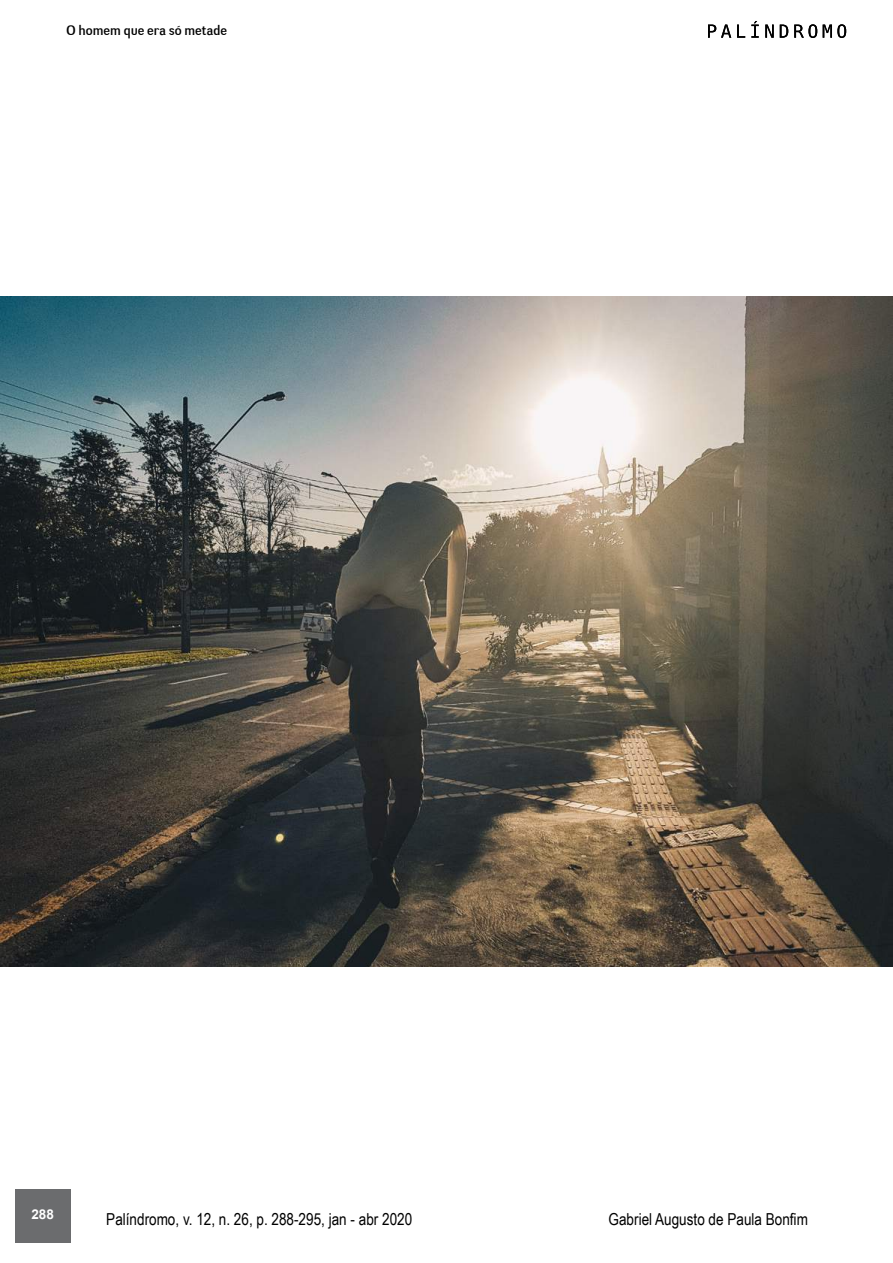
<style>
.page{position:relative;width:893px;height:1263px;background:#fff}
.page>*{position:absolute;margin:0;border:0;box-sizing:border-box;transform-origin:0 0}
.t1{font:16.5px "Arial Narrow";color:#000}
.t2{font:13.5px "Negotiate Free";color:#000}
.t3{font:700 13.5px "Arial";color:#fff}
</style>
<div class="page">
<div style="left:15px;top:1189px;width:55px;height:53px;background:#6b6c6e"></div>
<svg style="left:708px;top:25px;width:23px;height:13px"></svg>
<svg style="left:737px;top:25px;width:8px;height:13px"></svg>
<svg style="left:751px;top:21px;width:8px;height:17px"></svg>
<svg style="left:765px;top:25px;width:9px;height:13px"></svg>
<svg style="left:780px;top:25px;width:8px;height:13px"></svg>
<svg style="left:794px;top:24px;width:23px;height:14px"></svg>
<svg style="left:823px;top:24px;width:23px;height:14px"></svg>
<img style="left:0;top:297px;width:893px;height:669px">
<p class="t2" style="left:67px;top:22px;width:162px">O homem que era só metade</p>
<p class="t3" style="left:31px;top:1205px;width:24px">288</p>
<p class="t1" style="left:106px;top:1206px;width:307px">Palíndromo, v. 12, n. 26, p. 288-295, jan - abr 2020</p>
<p class="t1" style="left:609px;top:1206px;width:201px">Gabriel Augusto de Paula Bonfim</p>
</div>
